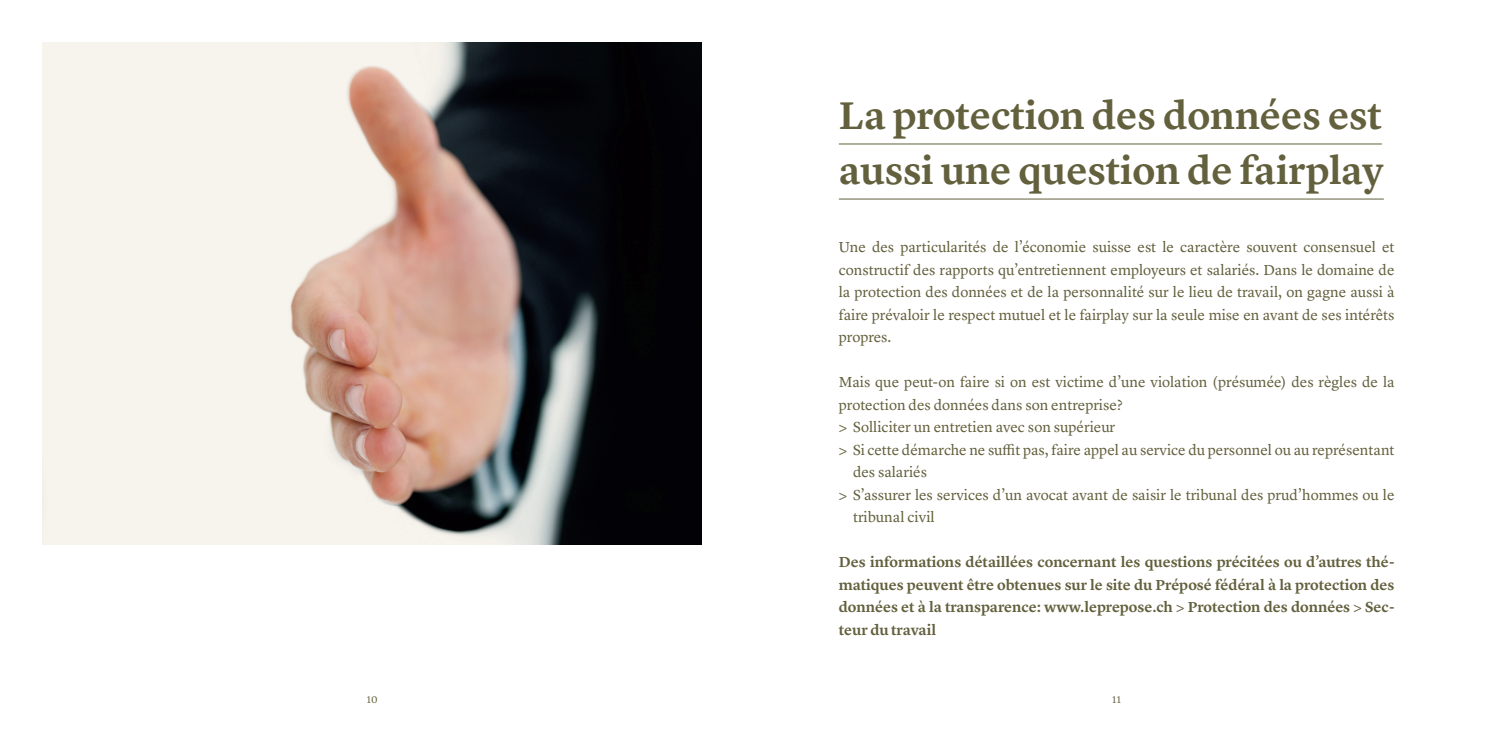
<style>
.page{position:relative;width:1489px;height:745px;background:#fff}
.page>*{position:absolute;margin:0;border:0;box-sizing:border-box;transform-origin:0 0}
.t1{font:600 40px/55px "Lyon Text";letter-spacing:-.005em;color:#63603d}
.t2{font:15px/22.5px "Lyon Text";color:#63603d;text-align:justify}
.t3{font:600 15px/22.5px "Lyon Text";color:#63603d;text-align:justify}
.t4{font:10px "Lyon Text";color:#63603d}
</style>
<div class="page">
<img style="left:43px;top:43px;width:659px;height:501px">
<hr style="left:838px;top:143px;width:543px;height:1px;background:#63603d">
<hr style="left:838px;top:198px;width:545px;height:1px;background:#63603d">
<h1 class="t1" style="left:838px;top:85px;width:546px">La protection des données est aussi une question de fairplay</h1>
<p class="t2" style="left:838px;top:234px;width:557px">Une des particularités de l’économie suisse est le caractère souvent consensuel et constructif des rapports qu’entretiennent employeurs et salariés. Dans le domaine de la protection des données et de la personnalité sur le lieu de travail, on gagne aussi à faire prévaloir le respect mutuel et le fairplay sur la seule mise en avant de ses intérêts propres.</p>
<p class="t2" style="left:838px;top:369px;width:557px">Mais que peut-on faire si on est victime d’une violation (présumée) des règles de la</p>
<p class="t2" style="left:838px;top:392px;width:285px">protection des données dans son entreprise?</p>
<p class="t2" style="left:838px;top:414px;width:278px">&gt; Solliciter un entretien avec son supérieur</p>
<p class="t2" style="left:838px;top:437px;width:557px">&gt; Si cette démarche ne suffit pas, faire appel au service du personnel ou au représentant</p>
<p class="t2" style="left:853px;top:459px;width:75px">des salariés</p>
<p class="t2" style="left:838px;top:482px;width:557px">&gt; S’assurer les services d’un avocat avant de saisir le tribunal des prud’hommes ou le</p>
<p class="t2" style="left:853px;top:504px;width:83px">tribunal civil</p>
<p class="t3" style="left:838px;top:549px;width:557px">Des informations détaillées concernant les questions précitées ou d’autres thé&shy;matiques peuvent être obtenues sur le site du Préposé fédéral à la protection des données et à la transparence: www.leprepose.ch &gt; Protection des données &gt; Sec&shy;teur du travail</p>
<p class="t4" style="left:367px;top:691px;width:13px">10</p>
<p class="t4" style="left:1112px;top:691px;width:10px">11</p>
</div>
